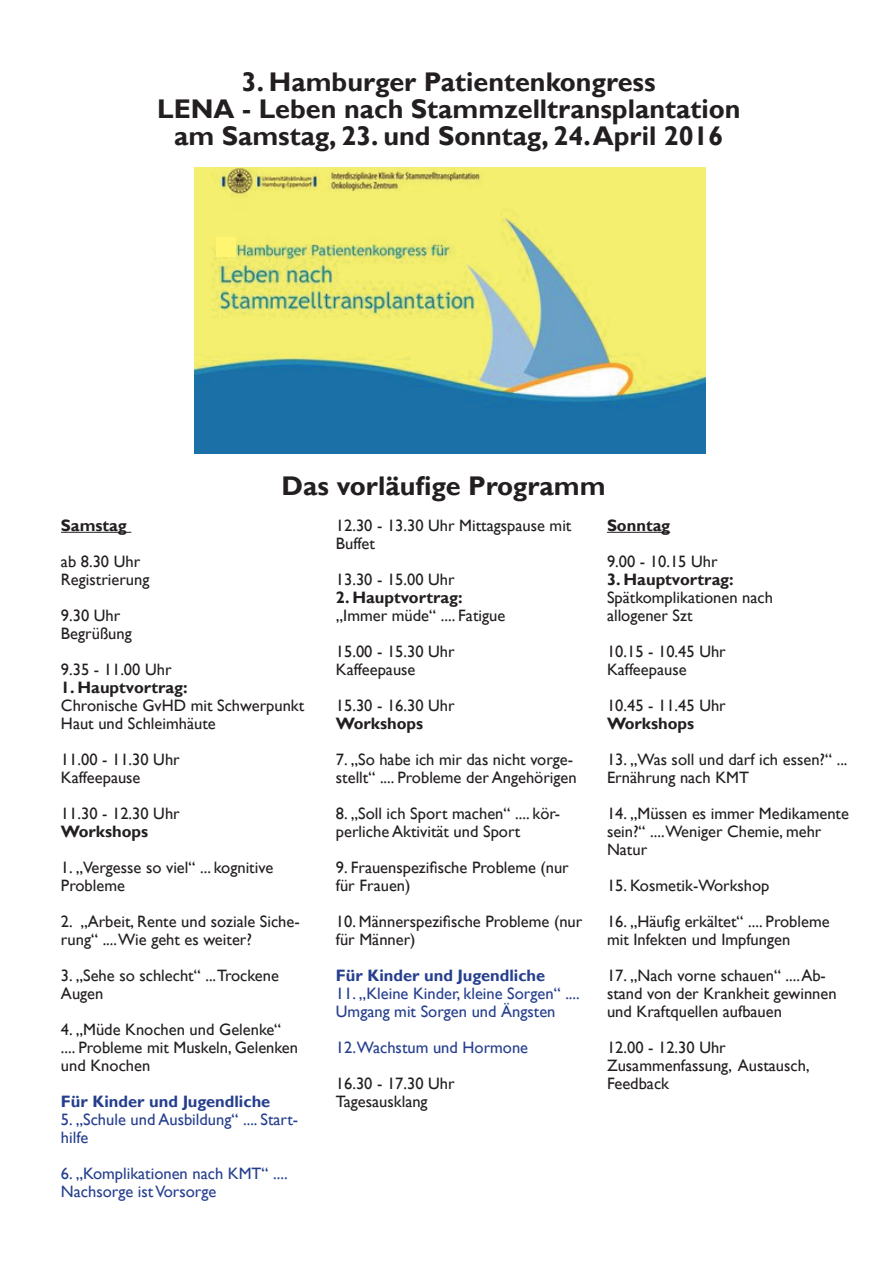
<style>
.page{position:relative;width:893px;height:1263px;background:#fff}
.page>*{position:absolute;margin:0;border:0;box-sizing:border-box;transform-origin:0 0}
.t1{font:700 27px/27px "Gill Sans";color:#231f20;text-align:center}
.t2{font:16.5px/18px "Gill Sans";color:#231f20}
.t3{font:16.5px/18px "Gill Sans";color:#253f8e}
.t4{font:700 16.5px "Gill Sans";color:#231f20}
.t5{font:700 16.5px "Gill Sans";color:#253f8e}
</style>
<div class="page">
<img style="left:194px;top:168px;width:512px;height:286px">
<hr style="left:61px;top:532px;width:70px;height:1px;background:#231f20">
<hr style="left:607px;top:532px;width:63px;height:1px;background:#231f20">
<div style="left:216px;top:237px;width:19px;height:20px;background:#fff570"></div>
<h1 class="t1" style="left:157px;top:69px;width:585px">3. Hamburger Patientenkongress<br>LENA - Leben nach Stammzelltransplantation am Samstag, 23. und Sonntag, 24. April 2016</h1>
<h1 class="t1" style="left:282px;top:473px;width:326px">Das vorläufige Programm</h1>
<p class="t4" style="left:61px;top:516px;width:67px">Samstag</p>
<p class="t2" style="left:61px;top:553px;width:90px">ab 8.30 Uhr<br>Registrierung</p>
<p class="t2" style="left:61px;top:607px;width:72px">9.30 Uhr<br>Begrüßung</p>
<p class="t2" style="left:61px;top:661px;width:112px">9.35 - 11.00 Uhr</p>
<p class="t4" style="left:61px;top:678px;width:128px">1. Hauptvortrag:</p>
<p class="t2" style="left:61px;top:697px;width:245px">Chronische GvHD mit Schwerpunkt<br>Haut und Schleimhäute</p>
<p class="t2" style="left:61px;top:751px;width:120px">11.00 - 11.30 Uhr<br>Kaffeepause</p>
<p class="t2" style="left:61px;top:805px;width:120px">11.30 - 12.30 Uhr</p>
<p class="t4" style="left:61px;top:822px;width:89px">Workshops</p>
<p class="t2" style="left:61px;top:859px;width:214px">1. „Vergesse so viel“ ... kognitive<br>Probleme</p>
<p class="t2" style="left:61px;top:913px;width:240px">2. „Arbeit, Rente und soziale Siche&shy;rung“ ....Wie geht es weiter?</p>
<p class="t2" style="left:61px;top:967px;width:219px">3. „Sehe so schlecht“ ...Trockene<br>Augen</p>
<p class="t2" style="left:61px;top:1021px;width:239px">4. „Müde Knochen und Gelenke“ .... Probleme mit Muskeln, Gelenken und Knochen</p>
<p class="t5" style="left:61px;top:1092px;width:211px">Für Kinder und Jugendliche</p>
<p class="t3" style="left:61px;top:1111px;width:239px">5. „Schule und Ausbildung“ .... Start&shy;hilfe</p>
<p class="t3" style="left:61px;top:1165px;width:228px">6. „Komplikationen nach KMT“ ....<br>Nachsorge ist Vorsorge</p>
<p class="t2" style="left:336px;top:517px;width:237px">12.30 - 13.30 Uhr Mittagspause mit<br>Buffet</p>
<p class="t2" style="left:336px;top:571px;width:120px">13.30 - 15.00 Uhr</p>
<p class="t4" style="left:336px;top:588px;width:128px">2. Hauptvortrag:</p>
<p class="t2" style="left:336px;top:598px;width:171px;line-height:36px">„Immer müde“ .... Fatigue<br>15.00 - 15.30 Uhr</p>
<p class="t2" style="left:336px;top:652px;width:120px;line-height:36px">Kaffeepause<br>15.30 - 16.30 Uhr</p>
<p class="t4" style="left:336px;top:714px;width:89px">Workshops</p>
<p class="t2" style="left:336px;top:751px;width:242px">7. „So habe ich mir das nicht vorge&shy;stellt“ .... Probleme der Angehörigen</p>
<p class="t2" style="left:336px;top:805px;width:226px">8. „Soll ich Sport machen“ .... kör&shy;perliche Aktivität und Sport</p>
<p class="t2" style="left:336px;top:859px;width:234px">9. Frauenspezifische Probleme (nur für Frauen)</p>
<p class="t2" style="left:336px;top:913px;width:248px">10. Männerspezifische Probleme (nur für Männer)</p>
<p class="t5" style="left:336px;top:966px;width:211px">Für Kinder und Jugendliche</p>
<p class="t3" style="left:336px;top:985px;width:245px">11. „Kleine Kinder, kleine Sorgen“ ....<br>Umgang mit Sorgen und Ängsten</p>
<p class="t3" style="left:336px;top:1039px;width:194px">12.Wachstum und Hormone</p>
<p class="t2" style="left:336px;top:1075px;width:120px">16.30 - 17.30 Uhr<br>Tagesausklang</p>
<p class="t4" style="left:607px;top:515px;width:65px">Sonntag</p>
<p class="t2" style="left:607px;top:553px;width:112px">9.00 - 10.15 Uhr</p>
<p class="t4" style="left:607px;top:569px;width:128px">3. Hauptvortrag:</p>
<p class="t2" style="left:607px;top:589px;width:167px">Spätkomplikationen nach allogener Szt</p>
<p class="t2" style="left:607px;top:643px;width:120px">10.15 - 10.45 Uhr<br>Kaffeepause</p>
<p class="t2" style="left:607px;top:697px;width:120px">10.45 - 11.45 Uhr</p>
<p class="t4" style="left:607px;top:713px;width:89px">Workshops</p>
<p class="t2" style="left:607px;top:751px;width:242px">13. „Was soll und darf ich essen?“ ...<br>Ernährung nach KMT</p>
<p class="t2" style="left:607px;top:805px;width:243px">14. „Müssen es immer Medikamente sein?“ ....Weniger Chemie, mehr<br>Natur</p>
<p class="t2" style="left:607px;top:877px;width:164px">15. Kosmetik-Workshop</p>
<p class="t2" style="left:607px;top:913px;width:224px">16. „Häufig erkältet“ .... Probleme mit Infekten und Impfungen</p>
<p class="t2" style="left:607px;top:967px;width:231px">17. „Nach vorne schauen“ .... Ab&shy;stand von der Krankheit gewinnen und Kraftquellen aufbauen</p>
<p class="t2" style="left:607px;top:1039px;width:204px">12.00 - 12.30 Uhr<br>Zusammenfassung, Austausch,<br>Feedback</p>
</div>
